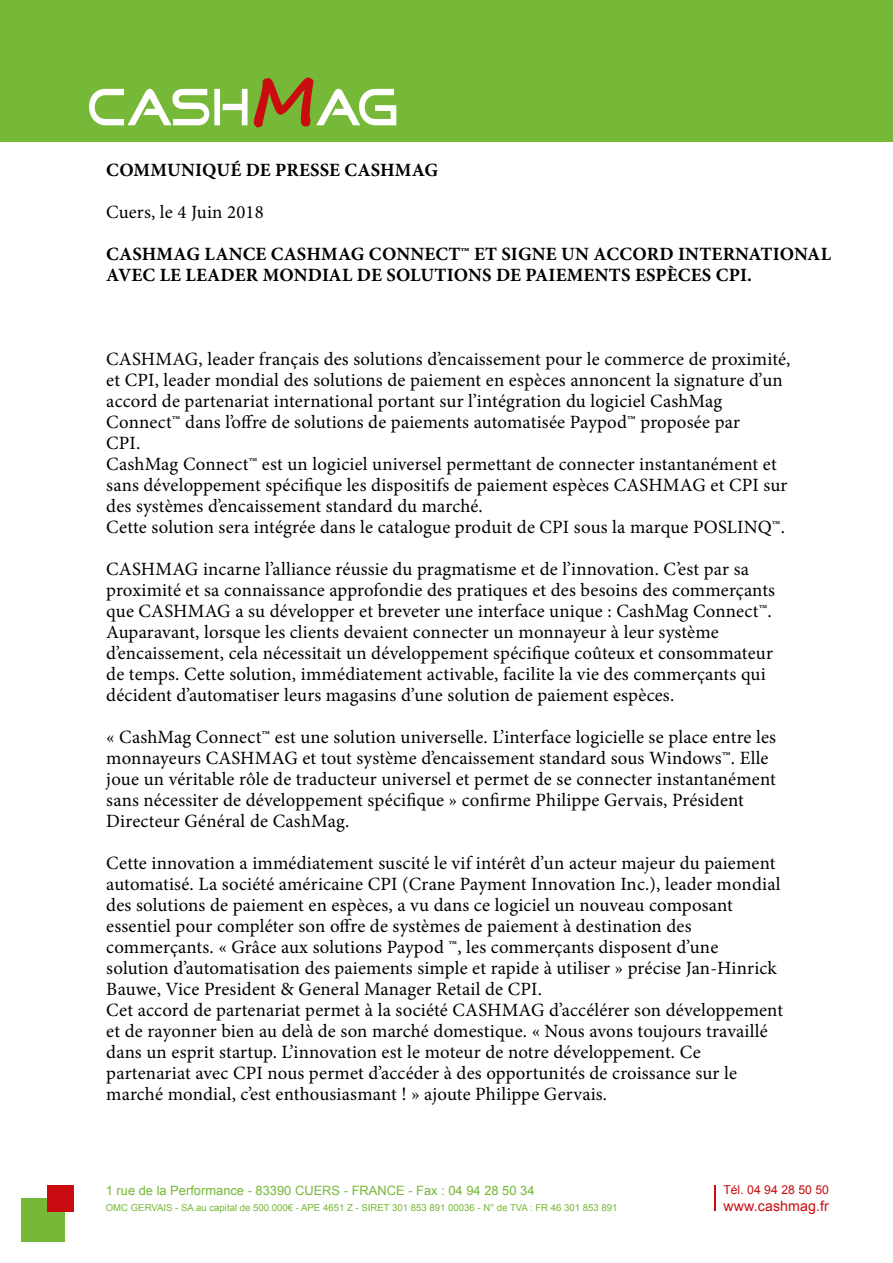
<style>
.page{position:relative;width:893px;height:1263px;background:#fff}
.page>*{position:absolute;margin:0;border:0;box-sizing:border-box;transform-origin:0 0}
.t1{font:18.75px/21px "Minion Pro";letter-spacing:.01em;color:#000}
.t2{font:700 18.75px/21px "Minion Pro";letter-spacing:.01em;color:#000}
.t3{font:14.1px "Arial";letter-spacing:.01em;color:#c90c0f}
.t4{font:12.9px "Arial";color:#76b837}
.t5{font:12.15px "Arial";color:#c90c0f}
.t6{font:9.6px "Arial";color:#76b837}
</style>
<div class="page">
<div style="left:21px;top:1198px;width:44px;height:43px;background:#76b837"></div>
<div style="left:47px;top:1185px;width:27px;height:26px;background:#c90c0f"></div>
<div style="left:0;top:0;width:893px;height:142px;background:#76b837"></div>
<svg style="left:89px;top:89px;width:159px;height:36px"></svg>
<svg style="left:254px;top:77px;width:142px;height:50px"></svg>
<svg style="left:715px;top:1185px;width:1px;height:26px"></svg>
<p class="t2" style="left:106px;top:159px;width:333px">COMMUNIQUÉ DE PRESSE CASHMAG</p>
<p class="t1" style="left:106px;top:202px;width:159px">Cuers, le 4 Juin 2018</p>
<p class="t2" style="left:106px;top:243px;width:726px">CASHMAG LANCE CASHMAG CONNECT™ ET SIGNE UN ACCORD INTERNATIONAL<br>AVEC LE LEADER MONDIAL DE SOLUTIONS DE PAIEMENTS ESPÈCES CPI.</p>
<p class="t1" style="left:106px;top:349px;width:686px">CASHMAG, leader français des solutions d’encaissement pour le commerce de proximité, et CPI, leader mondial des solutions de paiement en espèces annoncent la signature d’un accord de partenariat international portant sur l’intégration du logiciel CashMag Connect™ dans l’offre de solutions de paiements automatisée Paypod™ proposée par<br>CPI.<br>CashMag Connect™ est un logiciel universel permettant de connecter instantanément et sans développement spécifique les dispositifs de paiement espèces CASHMAG et CPI sur des systèmes d’encaissement standard du marché.<br>Cette solution sera intégrée dans le catalogue produit de CPI sous la marque POSLINQ™.</p>
<p class="t1" style="left:106px;top:559px;width:670px">CASHMAG incarne l’alliance réussie du pragmatisme et de l’innovation. C’est par sa proximité et sa connaissance approfondie des pratiques et des besoins des commerçants que CASHMAG a su développer et breveter une interface unique : CashMag Connect™.<br>Auparavant, lorsque les clients devaient connecter un monnayeur à leur système d’encaissement, cela nécessitait un développement spécifique coûteux et consommateur de temps. Cette solution, immédiatement activable, facilite la vie des commerçants qui décident d’automatiser leurs magasins d’une solution de paiement espèces.</p>
<p class="t1" style="left:106px;top:727px;width:671px">« CashMag Connect™ est une solution universelle. L’interface logicielle se place entre les monnayeurs CASHMAG et tout système d’encaissement standard sous Windows™. Elle joue un véritable rôle de traducteur universel et permet de se connecter instantanément sans nécessiter de développement spécifique » confirme Philippe Gervais, Président Directeur Général de CashMag.</p>
<p class="t1" style="left:106px;top:853px;width:678px">Cette innovation a immédiatement suscité le vif intérêt d’un acteur majeur du paiement automatisé. La société américaine CPI (Crane Payment Innovation Inc.), leader mondial des solutions de paiement en espèces, a vu dans ce logiciel un nouveau composant essentiel pour compléter son offre de systèmes de paiement à destination des commerçants. « Grâce aux solutions Paypod ™, les commerçants disposent d’une solution d’automatisation des paiements simple et rapide à utiliser » précise Jan-Hinrick Bauwe, Vice President &amp; General Manager Retail de CPI.<br>Cet accord de partenariat permet à la société CASHMAG d’accélérer son développement et de rayonner bien au delà de son marché domestique. « Nous avons toujours travaillé dans un esprit startup. L’innovation est le moteur de notre développement. Ce partenariat avec CPI nous permet d’accéder à des opportunités de croissance sur le marché mondial, c’est enthousiasmant ! » ajoute Philippe Gervais.</p>
<p class="t4" style="left:106px;top:1182px;width:430px">1 rue de la Performance - 83390 CUERS - FRANCE - Fax : 04 94 28 50 34</p>
<p class="t6" style="left:106px;top:1201px;width:513px">OMC GERVAIS - SA au capital de 500.000€ - APE 4651 Z - SIRET 301 853 891 00036 - N° de TVA : FR 46 301 853 891</p>
<p class="t5" style="left:723px;top:1181px;width:107px">Tél. 04 94 28 50 50</p>
<p class="t3" style="left:723px;top:1196px;width:107px">www.cashmag.fr</p>
</div>
